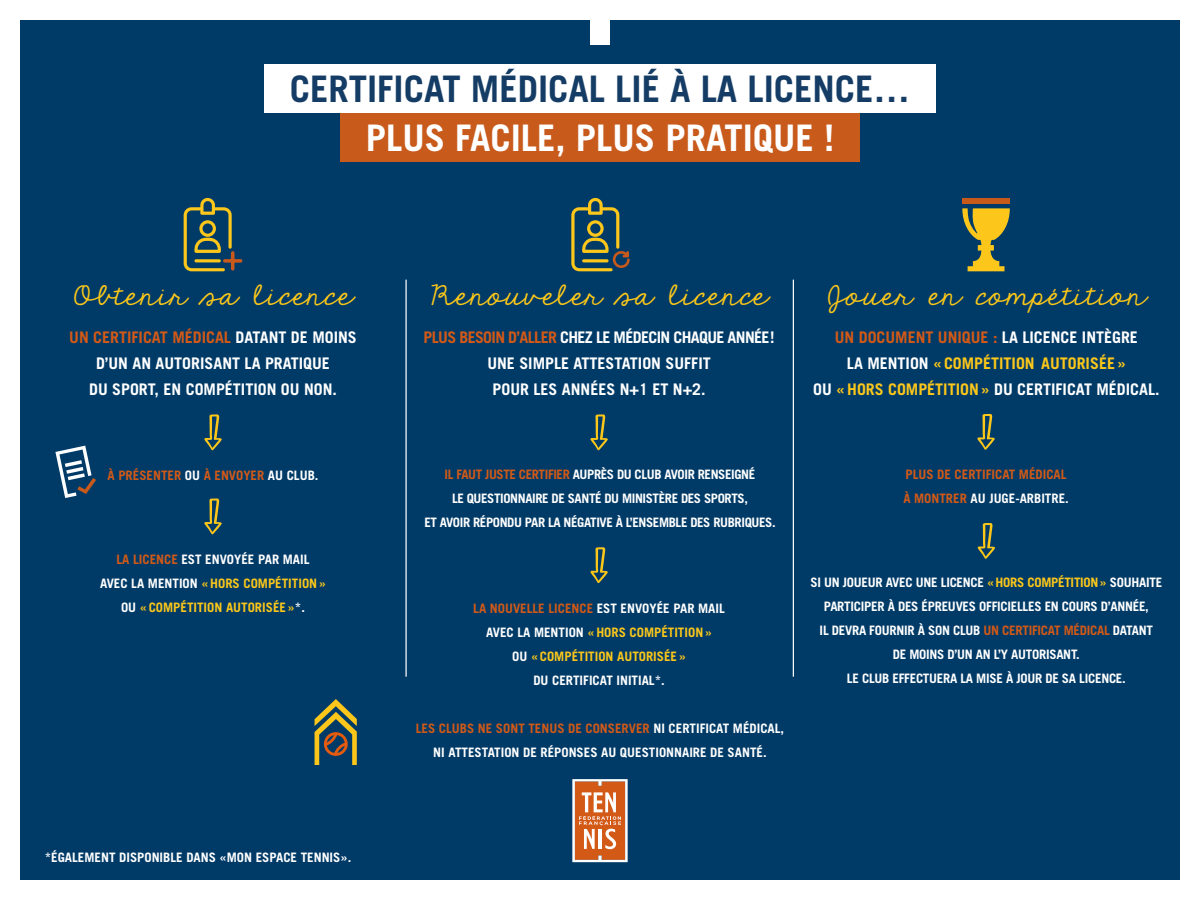
<style>
.page{position:relative;width:1200px;height:900px;background:#fff}
.page>*{position:absolute;margin:0;border:0;box-sizing:border-box;transform-origin:0 0}
.t1{font:700 36.6px "Trade Gothic";color:#143c65}
.t2{font:700 36.6px "Trade Gothic";color:#fff}
.t3{font:26px "KG The Fighter";color:#fcc719}
.t4{font:700 16px/26px "Trade Gothic";color:#fff;text-align:center}
.t5{font:700 16px/26px "Trade Gothic";letter-spacing:-.04em;color:#fff;text-align:center}
.t6{font:700 13px/24px "Trade Gothic";letter-spacing:-.02em;color:#fff;text-align:center}
.t7{font:700 13px/24px "Trade Gothic";color:#fff;text-align:center}
.t8{font:700 13px/24px "Trade Gothic";color:#fcc71a;text-align:center}
.t9{font:700 13px/24px "Trade Gothic";color:#d35917}
.s1{color:#d35917}
.s2{color:#fcc71a}
.s3{color:#fff}
</style>
<div class="page">
<div style="left:20px;top:20px;width:1160px;height:860px;background:#003b68"></div>
<div style="left:590px;top:0;width:20px;height:45px;background:#fff"></div>
<svg style="left:572px;top:779px;width:56px;height:83px;background:#dc8c61"></svg>
<div style="left:264px;top:64px;width:672px;height:49px;background:#fff"></div>
<div style="left:340px;top:113px;width:520px;height:49px;background:#c85a1c"></div>
<svg style="left:315px;top:699px;width:42px;height:66px"></svg>
<hr style="left:405px;top:280px;width:2px;height:397px;background:#fff">
<hr style="left:793px;top:280px;width:1px;height:397px;background:#fff">
<svg style="left:977px;top:414px;width:18px;height:36px"></svg>
<svg style="left:204px;top:414px;width:18px;height:36px"></svg>
<svg style="left:590px;top:547px;width:18px;height:36px"></svg>
<svg style="left:590px;top:414px;width:18px;height:36px"></svg>
<svg style="left:977px;top:523px;width:18px;height:36px"></svg>
<svg style="left:204px;top:499px;width:18px;height:35px"></svg>
<svg style="left:184px;top:198px;width:48px;height:73px"></svg>
<hr style="left:231px;top:253px;width:3px;height:16px;background:#c7591c">
<svg style="left:225px;top:259px;width:16px;height:4px"></svg>
<svg style="left:571px;top:198px;width:59px;height:73px"></svg>
<div style="left:962px;top:198px;width:48px;height:5px;background:#c7591a"></div>
<svg style="left:962px;top:208px;width:48px;height:63px"></svg>
<svg style="left:55px;top:446px;width:41px;height:52px"></svg>
<h1 class="t1" style="left:290px;top:67px;width:622px">CERTIFICAT MÉDICAL LIÉ À LA LICENCE…</h1>
<h1 class="t2" style="left:366px;top:116px;width:470px">PLUS FACILE, PLUS PRATIQUE !</h1>
<h2 class="t3" style="left:74px;top:280px;width:279px">Obtenir sa licence</h2>
<h2 class="t3" style="left:431px;top:280px;width:338px">Renouveler sa licence</h2>
<h2 class="t3" style="left:828px;top:280px;width:319px">Jouer en compétition</h2>
<p class="t4" style="left:69px;top:324px;width:289px"><span class="s1">UN CERTIFICAT MÉDICAL</span> DATANT DE MOINS<br>D’UN AN AUTORISANT LA PRATIQUE<br>DU SPORT, EN COMPÉTITION OU NON.</p>
<p class="t5" style="left:424px;top:324px;width:353px"><span class="s1">PLUS BESOIN D’ALLER</span> CHEZ LE MÉDECIN CHAQUE ANNÉE!<br>UNE SIMPLE ATTESTATION SUFFIT<br>POUR LES ANNÉES N+1 ET N+2.</p>
<p class="t4" style="left:813px;top:324px;width:348px"><span class="s1">UN DOCUMENT UNIQUE :</span> LA LICENCE INTÈGRE<br>LA MENTION <span class="s2">«COMPÉTITION AUTORISÉE»<br></span>OU <span class="s2">«HORS COMPÉTITION»</span> DU CERTIFICAT MÉDICAL.</p>
<p class="t9" style="left:108px;top:463px;width:212px">À PRÉSENTER <span class="s3">OU</span> À ENVOYER <span class="s3">AU CLUB.</span></p>
<p class="t8" style="left:100px;top:547px;width:228px"><span class="s1">LA LICENCE</span> <span class="s3">EST ENVOYÉE PAR MAIL<br>AVEC LA MENTION</span> «HORS COMPÉTITION»<br><span class="s3">OU</span> «COMPÉTITION AUTORISÉE»<span class="s3">*.</span></p>
<p class="t7" style="left:45px;top:846px;width:308px">*ÉGALEMENT DISPONIBLE DANS «MON ESPACE TENNIS».</p>
<p class="t6" style="left:424px;top:462px;width:353px"><span class="s1">IL FAUT JUSTE CERTIFIER</span> AUPRÈS DU CLUB AVOIR RENSEIGNÉ<br>LE QUESTIONNAIRE DE SANTÉ DU MINISTÈRE DES SPORTS,<br>ET AVOIR RÉPONDU PAR LA NÉGATIVE À L’ENSEMBLE DES RUBRIQUES.</p>
<p class="t7" style="left:473px;top:596px;width:253px"><span class="s1">LA NOUVELLE LICENCE</span> EST ENVOYÉE PAR MAIL<br>AVEC LA MENTION <span class="s2">«HORS COMPÉTITION»<br></span>OU <span class="s2">«COMPÉTITION AUTORISÉE»<br></span>DU CERTIFICAT INITIAL*.</p>
<p class="t7" style="left:416px;top:716px;width:370px"><span class="s1">LES CLUBS NE SONT TENUS DE CONSERVER</span> NI CERTIFICAT MÉDICAL,<br>NI ATTESTATION DE RÉPONSES AU QUESTIONNAIRE DE SANTÉ.</p>
<p class="t9" style="left:903px;top:462px;width:167px">PLUS DE CERTIFICAT MÉDICAL<br>À MONTRER <span class="s3">AU JUGE-ARBITRE.</span></p>
<p class="t6" style="left:810px;top:571px;width:353px">SI UN JOUEUR AVEC UNE LICENCE <span class="s2">«HORS COMPÉTITION»</span> SOUHAITE PARTICIPER À DES ÉPREUVES OFFICIELLES EN COURS D’ANNÉE,<br>IL DEVRA FOURNIR À SON CLUB <span class="s1">UN CERTIFICAT MÉDICAL</span> DATANT<br>DE MOINS D’UN AN L’Y AUTORISANT.<br>LE CLUB EFFECTUERA LA MISE À JOUR DE SA LICENCE.</p>
</div>
